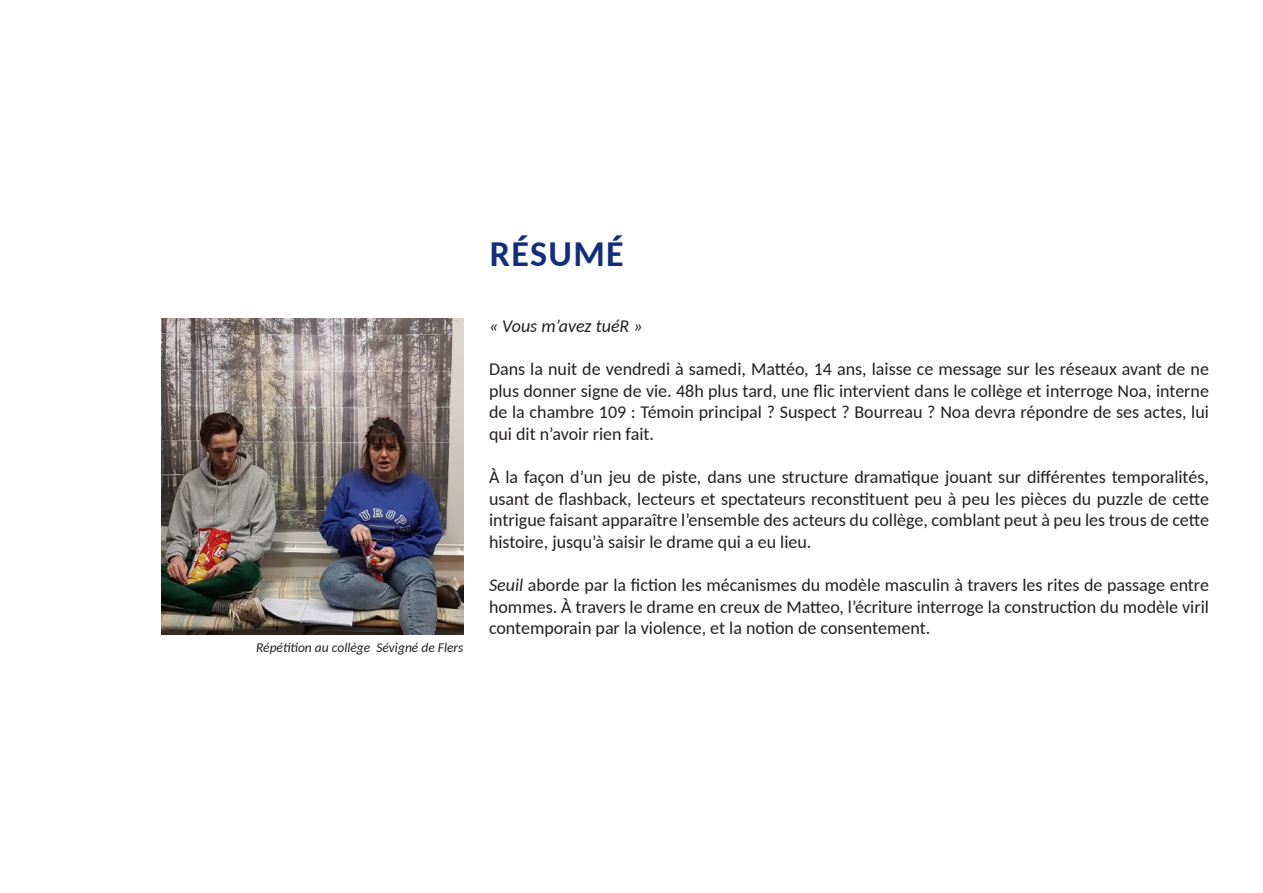
<style>
.page{position:relative;width:1263px;height:893px;background:#fff}
.page>*{position:absolute;margin:0;border:0;box-sizing:border-box;transform-origin:0 0}
.t1{font:700 36px "Carlito";letter-spacing:.04em;color:#112e7c}
.t2{font:18px/21.6px "Carlito";color:#241f1f;text-align:justify}
.t3{font:italic 18px "Carlito";color:#241f1f}
.t4{font:italic 13.5px "Carlito";color:#241f1f}
.s1{font-style:italic}
</style>
<div class="page">
<img style="left:162px;top:318px;width:301px;height:316px">
<p class="t4" style="left:256px;top:638px;width:209px">Répétition au collège Sévigné de Flers</p>
<h1 class="t1" style="left:490px;top:229px;width:136px">RÉSUMÉ</h1>
<p class="t3" style="left:489px;top:314px;width:155px">« Vous m’avez tuéR »</p>
<p class="t2" style="left:489px;top:357px;width:721px">Dans la nuit de vendredi à samedi, Mattéo, 14 ans, laisse ce message sur les réseaux avant de ne plus donner signe de vie. 48h plus tard, une flic intervient dans le collège et interroge Noa, interne de la chambre 109 : Témoin principal ? Suspect ? Bourreau ? Noa devra répondre de ses actes, lui qui dit n’avoir rien fait.</p>
<p class="t2" style="left:489px;top:465px;width:721px">À la façon d’un jeu de piste, dans une structure dramatique jouant sur différentes temporalités, usant de flashback, lecteurs et spectateurs reconstituent peu à peu les pièces du puzzle de cette intrigue faisant apparaître l’ensemble des acteurs du collège, comblant peut à peu les trous de cette histoire, jusqu’à saisir le drame qui a eu lieu.</p>
<p class="t2" style="left:489px;top:573px;width:721px"><span class="s1">Seuil</span> aborde par la fiction les mécanismes du modèle masculin à travers les rites de passage entre hommes. À travers le drame en creux de Matteo, l’écriture interroge la construction du modèle viril contemporain par la violence, et la notion de consentement.</p>
</div>
